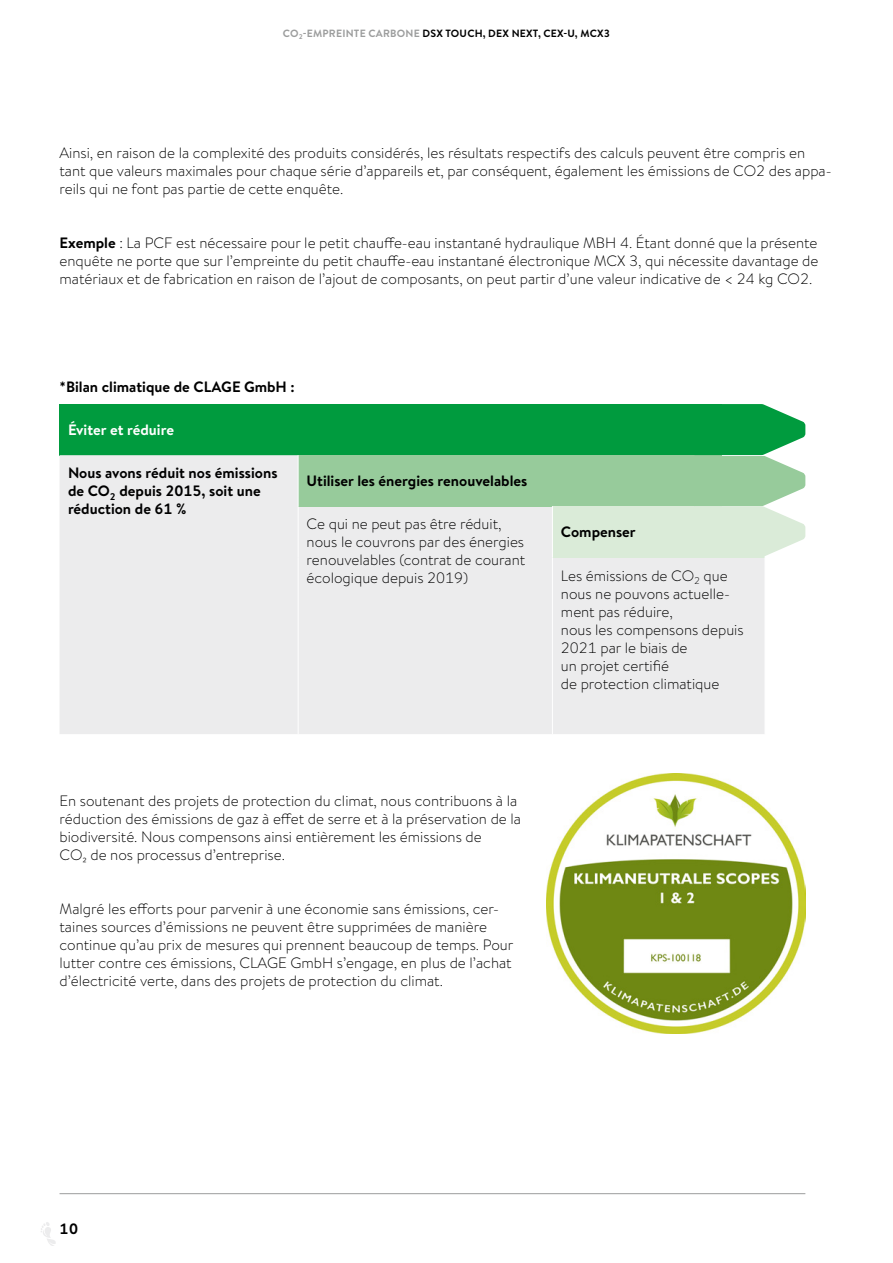
<style>
.page{position:relative;width:893px;height:1263px;background:#fff}
.page>*{position:absolute;margin:0;border:0;box-sizing:border-box;transform-origin:0 0}
.t1{font:300 15px/18px "Brandon Text";color:#000}
.t2{font:700 15px/18px "Brandon Text";color:#000}
.t3{font:700 15px "Brandon Text";color:#fff}
.t4{font:700 10.5px "Brandon Text";letter-spacing:.02em;color:#000}
.s1{color:#9c9d9d}
.s2{font-weight:700}
</style>
<div class="page">
<svg style="left:41px;top:1222px;width:15px;height:24px"></svg>
<hr style="left:60px;top:1193px;width:745px;height:1px;background:#9c9d9d">
<img style="left:546px;top:774px;width:259px;height:259px">
<div style="left:60px;top:404px;width:705px;height:51px;background:#009b3e"></div>
<div style="left:60px;top:455px;width:705px;height:279px;background:#ececed"></div>
<div style="left:298px;top:455px;width:467px;height:51px;background:#97cb9b"></div>
<div style="left:552px;top:506px;width:213px;height:51px;background:#daebd8"></div>
<hr style="left:298px;top:455px;width:1px;height:51px;background:#fff">
<hr style="left:298px;top:506px;width:1px;height:51px;background:#fff">
<hr style="left:552px;top:506px;width:1px;height:51px;background:#fff">
<hr style="left:298px;top:557px;width:1px;height:177px;background:#fff">
<hr style="left:552px;top:557px;width:1px;height:177px;background:#fff">
<svg style="left:695px;top:404px;width:110px;height:153px"></svg>
<p class="t4" style="left:283px;top:26px;width:329px"><span class="s1">CO</span><sub>2</sub><span class="s1">-EMPREINTE CARBONE</span> DSX TOUCH, DEX NEXT, CEX-U, MCX3</p>
<p class="t1" style="left:60px;top:144px;width:774px">Ainsi, en raison de la complexité des produits considérés, les résultats respectifs des calculs peuvent être compris en tant que valeurs maximales pour chaque série d’appareils et, par conséquent, également les émissions de CO2 des appa&shy;reils qui ne font pas partie de cette enquête.</p>
<p class="t1" style="left:60px;top:234px;width:760px;text-align:justify"><span class="s2">Exemple</span> : La PCF est nécessaire pour le petit chauffe-eau instantané hydraulique MBH 4. Étant donné que la présente enquête ne porte que sur l’empreinte du petit chauffe-eau instantané électronique MCX 3, qui nécessite davantage de matériaux et de fabrication en raison de l’ajout de composants, on peut partir d’une valeur indicative de &lt; 24 kg CO2.</p>
<p class="t2" style="left:60px;top:378px;width:237px">*Bilan climatique de CLAGE GmbH :</p>
<p class="t3" style="left:68px;top:419px;width:107px">Éviter et réduire</p>
<p class="t2" style="left:68px;top:464px;width:211px">Nous avons réduit nos émissions de CO<sub>2</sub> depuis 2015, soit une réduction de 61 %</p>
<p class="t2" style="left:307px;top:471px;width:222px">Utiliser les énergies renouvelables</p>
<p class="t1" style="left:307px;top:515px;width:220px">Ce qui ne peut pas être réduit, nous le couvrons par des énergies renouvelables (contrat de courant écologique depuis 2019)</p>
<p class="t2" style="left:561px;top:522px;width:76px">Compenser</p>
<p class="t1" style="left:561px;top:566px;width:184px">Les émissions de CO<sub>2</sub> que nous ne pouvons actuelle&shy;ment pas réduire,<br>nous les compensons depuis<br>2021 par le biais de<br>un projet certifié<br>de protection climatique</p>
<p class="t1" style="left:60px;top:792px;width:463px">En soutenant des projets de protection du climat, nous contribuons à la réduction des émissions de gaz à effet de serre et à la préservation de la biodiversité. Nous compensons ainsi entièrement les émissions de<br>CO₂ de nos processus d’entreprise.</p>
<p class="t1" style="left:60px;top:900px;width:455px">Malgré les efforts pour parvenir à une économie sans émissions, cer&shy;taines sources d’émissions ne peuvent être supprimées de manière continue qu’au prix de mesures qui prennent beaucoup de temps. Pour lutter contre ces émissions, CLAGE GmbH s’engage, en plus de l’achat d’électricité verte, dans des projets de protection du climat.</p>
<p class="t2" style="left:60px;top:1220px;width:20px">10</p>
</div>
